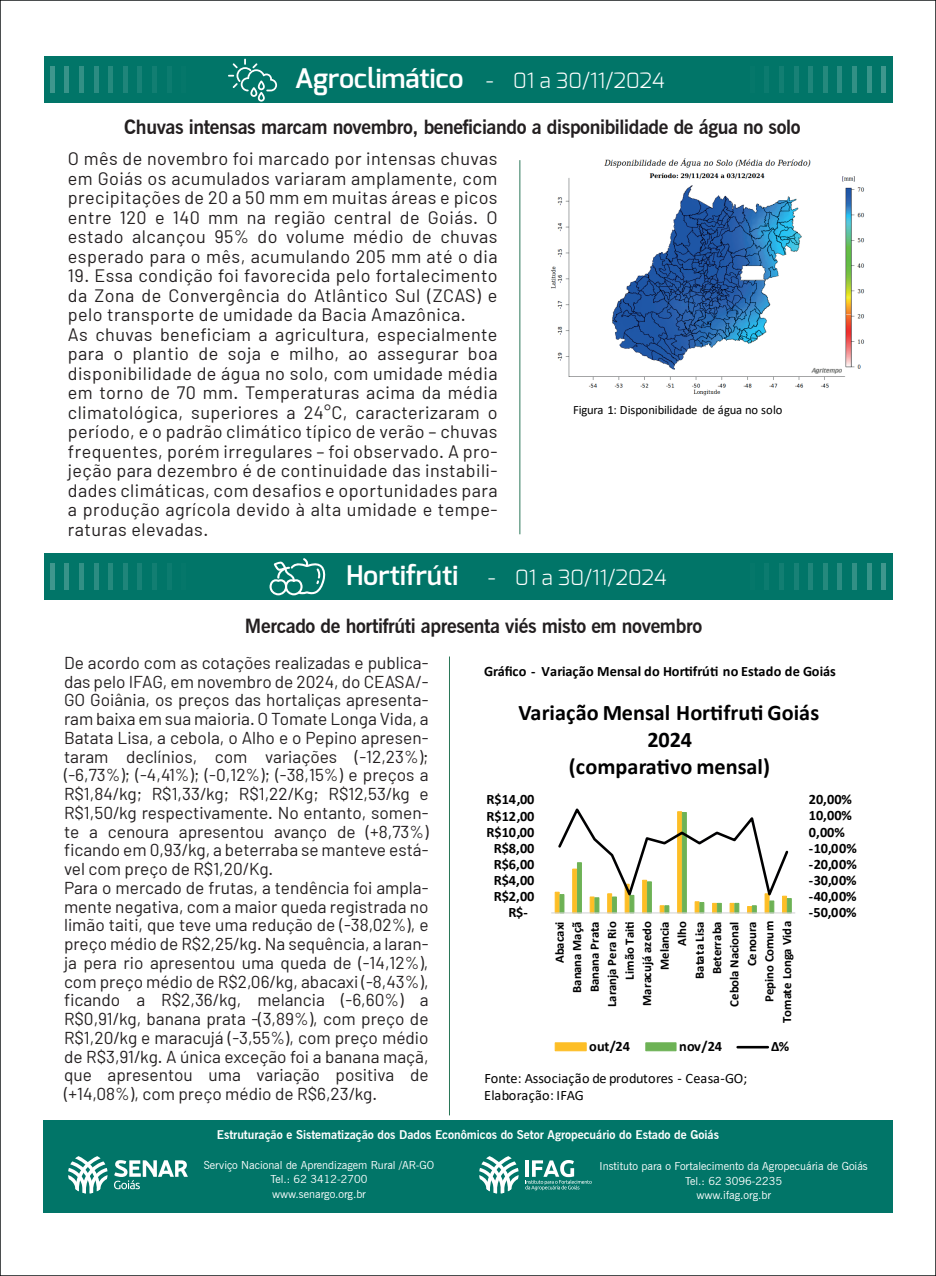
<style>
.page{position:relative;width:936px;height:1276px;background:#fff}
.page>*{position:absolute;margin:0;border:0;box-sizing:border-box;transform-origin:0 0}
.t1{font:700 22.35px/27.2px "Calibri";color:#000001;text-align:center}
.t2{font:300 21px "Exo";color:#fff}
.t3{font:700 19.5px "News Gothic BT";letter-spacing:-.02em;color:#231f20}
.t4{font:18px/19.5px "Barlow";letter-spacing:.025em;color:#231f20;text-align:justify}
.t5{font:17.25px/18.8px "Barlow";color:#231f20}
.t6{font:700 14.4px "Calibri";letter-spacing:-.005em;color:#000001}
.t7{font:14.4px/16.8px "Calibri";color:#000001}
.t8{font:700 12.75px/17.4px "Calibri";letter-spacing:.005em;color:#000001;text-align:right}
.t9{font:12.6px "Calibri";letter-spacing:-.005em;color:#000001}
.t10{font:700 12px "News Gothic BT";color:#fff}
.t11{font:11.1px/14.9px "News Gothic BT";color:#fff;text-align:center}
.s1{font-weight:600;font-size:27px}
</style>
<div class="page">
<div style="left:43px;top:1119px;width:849px;height:93px;background:#017568"></div>
<svg style="left:114px;top:1160px;width:74px;height:29px"></svg>
<svg style="left:68px;top:1156px;width:39px;height:37px"></svg>
<svg style="left:525px;top:1160px;width:66px;height:30px"></svg>
<svg style="left:479px;top:1156px;width:39px;height:37px"></svg>
<hr style="left:449px;top:656px;width:1px;height:459px;background:#2b7758">
<hr style="left:519px;top:160px;width:1px;height:374px;background:#2b7758">
<div style="left:43px;top:553px;width:849px;height:47px;background:#017568"></div>
<hr style="left:50px;top:563px;width:4px;height:27px;background:#3f978d">
<hr style="left:65px;top:563px;width:4px;height:27px;background:#389389">
<div style="left:79px;top:563px;width:5px;height:27px;background:#329085"></div>
<hr style="left:94px;top:563px;width:4px;height:27px;background:#2c8c82">
<hr style="left:109px;top:563px;width:4px;height:27px;background:#25897d">
<hr style="left:123px;top:563px;width:4px;height:27px;background:#1f857a">
<hr style="left:138px;top:563px;width:4px;height:27px;background:#188176">
<div style="left:152px;top:563px;width:5px;height:27px;background:#127e72"></div>
<hr style="left:167px;top:563px;width:4px;height:27px;background:#0c7b6f">
<div style="left:181px;top:563px;width:5px;height:27px;background:#05776a"></div>
<hr style="left:881px;top:563px;width:4px;height:27px;background:#3f978d">
<div style="left:866px;top:563px;width:5px;height:27px;background:#389389"></div>
<hr style="left:852px;top:563px;width:4px;height:27px;background:#329085">
<hr style="left:837px;top:563px;width:4px;height:27px;background:#2c8c82">
<hr style="left:823px;top:563px;width:4px;height:27px;background:#25897d">
<hr style="left:808px;top:563px;width:4px;height:27px;background:#1f857a">
<div style="left:793px;top:563px;width:5px;height:27px;background:#188176"></div>
<hr style="left:779px;top:563px;width:4px;height:27px;background:#127e72">
<div style="left:764px;top:563px;width:5px;height:27px;background:#0c7b6f"></div>
<hr style="left:750px;top:563px;width:4px;height:27px;background:#05776a">
<svg style="left:269px;top:558px;width:56px;height:37px"></svg>
<div style="left:43px;top:56px;width:849px;height:47px;background:#017568"></div>
<svg style="left:228px;top:59px;width:49px;height:43px"></svg>
<hr style="left:50px;top:67px;width:4px;height:26px;background:#3f978d">
<hr style="left:65px;top:67px;width:4px;height:26px;background:#389389">
<div style="left:79px;top:67px;width:5px;height:26px;background:#329085"></div>
<hr style="left:94px;top:67px;width:4px;height:26px;background:#2c8c82">
<hr style="left:109px;top:67px;width:4px;height:26px;background:#25897d">
<hr style="left:123px;top:67px;width:4px;height:26px;background:#1f857a">
<hr style="left:138px;top:67px;width:4px;height:26px;background:#188176">
<div style="left:152px;top:67px;width:5px;height:26px;background:#127e72"></div>
<hr style="left:167px;top:67px;width:4px;height:26px;background:#0c7b6f">
<div style="left:181px;top:67px;width:5px;height:26px;background:#05776a"></div>
<hr style="left:881px;top:67px;width:4px;height:26px;background:#3f978d">
<div style="left:866px;top:67px;width:5px;height:26px;background:#389389"></div>
<hr style="left:852px;top:67px;width:4px;height:26px;background:#329085">
<hr style="left:837px;top:67px;width:4px;height:26px;background:#2c8c82">
<hr style="left:823px;top:67px;width:4px;height:26px;background:#25897d">
<hr style="left:808px;top:67px;width:4px;height:26px;background:#1f857a">
<div style="left:793px;top:67px;width:5px;height:26px;background:#188176"></div>
<hr style="left:779px;top:67px;width:4px;height:26px;background:#127e72">
<div style="left:764px;top:67px;width:5px;height:26px;background:#0c7b6f"></div>
<hr style="left:750px;top:67px;width:4px;height:26px;background:#05776a">
<img style="left:550px;top:158px;width:315px;height:238px">
<svg style="left:554px;top:891px;width:2px;height:21px"></svg>
<div style="left:786px;top:898px;width:5px;height:15px;background:#6db255"></div>
<hr style="left:551px;top:912px;width:244px;height:1px;background:#cfd1d0">
<svg style="left:556px;top:808px;width:234px;height:105px"></svg>
<div style="left:554px;top:1042px;width:32px;height:9px;background:#fdbe26;border:1px solid #fdbe26"></div>
<div style="left:645px;top:1042px;width:31px;height:9px;background:#6db255;border:1px solid #6db255"></div>
<hr style="left:737px;top:1046px;width:30px;height:2px;background:#000001">
<p class="t2" style="left:294px;top:67px;width:371px"><span class="s1">Agroclimático</span> - 01 a 30/11/2024</p>
<p class="t3" style="left:124px;top:115px;width:677px">Chuvas intensas marcam novembro, beneficiando a disponibilidade de água no solo</p>
<p class="t4" style="left:68px;top:148px;width:431px">O mês de novembro foi marcado por intensas chuvas em Goiás os acumulados variaram amplamente, com precipitações de 20 a 50 mm em muitas áreas e picos entre 120 e 140 mm na região central de Goiás. O estado alcançou 95% do volume médio de chuvas esperado para o mês, acumulando 205 mm até o dia</p>
<p class="t4" style="left:68px;top:265px;width:431px;text-align:left">19. Essa condição foi favorecida pelo fortalecimento da Zona de Convergência do Atlântico Sul (ZCAS) e pelo transporte de umidade da Bacia Amazônica.<br>As chuvas beneficiam a agricultura, especialmente para o plantio de soja e milho, ao assegurar boa disponibilidade de água no solo, com umidade média em torno de 70 mm. Temperaturas acima da média climatológica, superiores a 24°C, caracterizaram o período, e o padrão climático típico de verão – chuvas frequentes, porém irregulares – foi observado. A pro&shy;jeção para dezembro é de continuidade das instabili&shy;dades climáticas, com desafios e oportunidades para a produção agrícola devido à alta umidade e tempe&shy;raturas elevadas.</p>
<p class="t2" style="left:346px;top:564px;width:322px"><span class="s1">Hortifrúti</span> - 01 a 30/11/2024</p>
<p class="t9" style="left:573px;top:401px;width:211px">Figura 1: Disponibilidade de água no solo</p>
<p class="t3" style="left:245px;top:614px;width:458px">Mercado de hortifrúti apresenta viés misto em novembro</p>
<p class="t5" style="left:64px;top:653px;width:366px">De acordo com as cotações realizadas e publica&shy;das pelo IFAG, em novembro de 2024, do CEASA/- GO Goiânia, os preços das hortaliças apresenta&shy;ram baixa em sua maioria. O Tomate Longa Vida, a Batata Lisa, a cebola, o Alho e o Pepino apresen&shy;taram declínios, com variações (-12,23%); (-6,73%); (-4,41%); (-0,12%); (-38,15%) e preços a R$1,84/kg; R$1,33/kg; R$1,22/Kg; R$12,53/kg e R$1,50/kg respectivamente. No entanto, somen&shy;te a cenoura apresentou avanço de (+8,73%) ficando em 0,93/kg, a beterraba se manteve está&shy;vel com preço de R$1,20/Kg.<br>Para o mercado de frutas, a tendência foi ampla&shy;mente negativa, com a maior queda registrada no limão taiti, que teve uma redução de (-38,02%), e preço médio de R$2,25/kg. Na sequência, a laran&shy;ja pera rio apresentou uma queda de (-14,12%), com preço médio de R$2,06/kg, abacaxi (-8,43%), ficando a R$2,36/kg, melancia (-6,60%) a R$0,91/kg, banana prata -(3,89%), com preço de R$1,20/kg e maracujá (-3,55%), com preço médio de R$3,91/kg. A única exceção foi a banana maçã, que apresentou uma variação positiva de (+14,08%), com preço médio de R$6,23/kg.</p>
<p class="t6" style="left:484px;top:661px;width:353px">Gráfico - Variação Mensal do Hortifrúti no Estado de Goiás</p>
<p class="t1" style="left:518px;top:699px;width:302px">Variação Mensal Hortifruti Goiás<br>2024<br>(comparativo mensal)</p>
<p class="t6" style="left:486px;top:789px;width:49px">R$14,00</p>
<p class="t6" style="left:808px;top:789px;width:45px">20,00%</p>
<p class="t6" style="left:486px;top:805px;width:49px">R$12,00</p>
<p class="t6" style="left:808px;top:805px;width:45px">10,00%</p>
<p class="t6" style="left:486px;top:821px;width:49px">R$10,00</p>
<p class="t6" style="left:808px;top:821px;width:37px">0,00%</p>
<p class="t6" style="left:493px;top:838px;width:42px">R$8,00</p>
<p class="t6" style="left:808px;top:838px;width:49px">-10,00%</p>
<p class="t6" style="left:493px;top:854px;width:42px">R$6,00</p>
<p class="t6" style="left:808px;top:854px;width:49px">-20,00%</p>
<p class="t6" style="left:493px;top:870px;width:42px">R$4,00</p>
<p class="t6" style="left:808px;top:870px;width:49px">-30,00%</p>
<p class="t6" style="left:493px;top:886px;width:42px">R$2,00</p>
<p class="t6" style="left:808px;top:886px;width:49px">-40,00%</p>
<p class="t6" style="left:508px;top:902px;width:21px">R$-</p>
<p class="t6" style="left:808px;top:902px;width:49px">-50,00%</p>
<p class="t8" style="left:550px;top:1023px;width:103px;rotate:-90deg">Abacaxi<br>Banana Maçã<br>Banana Prata<br>Laranja Pera Rio<br>Limão Taiti<br>Maracujá azedo<br>Melancia<br>Alho<br>Batata Lisa<br>Beterraba<br>Cebola Nacional<br>Cenoura<br>Pepino Comum<br>Tomate Longa Vida</p>
<p class="t6" style="left:589px;top:1036px;width:42px">out/24</p>
<p class="t6" style="left:679px;top:1036px;width:45px">nov/24</p>
<p class="t6" style="left:771px;top:1036px;width:20px">Δ%</p>
<p class="t7" style="left:484px;top:1069px;width:264px">Fonte: Associação de produtores - Ceasa-GO;<br>Elaboração: IFAG</p>
<p class="t10" style="left:217px;top:1127px;width:503px">Estruturação e Sistematização dos Dados Econômicos do Setor Agropecuário do Estado de Goiás</p>
<p class="t11" style="left:204px;top:1157px;width:232px">Serviço Nacional de Aprendizagem Rural /AR-GO<br>Tel.: 62 3412-2700<br>www.senargo.org.br</p>
<p class="t11" style="left:599px;top:1158px;width:270px">Instituto para o Fortalecimento da Agropecuária de Goiás<br>Tel.: 62 3096-2235<br>www.ifag.org.br</p>
</div>
